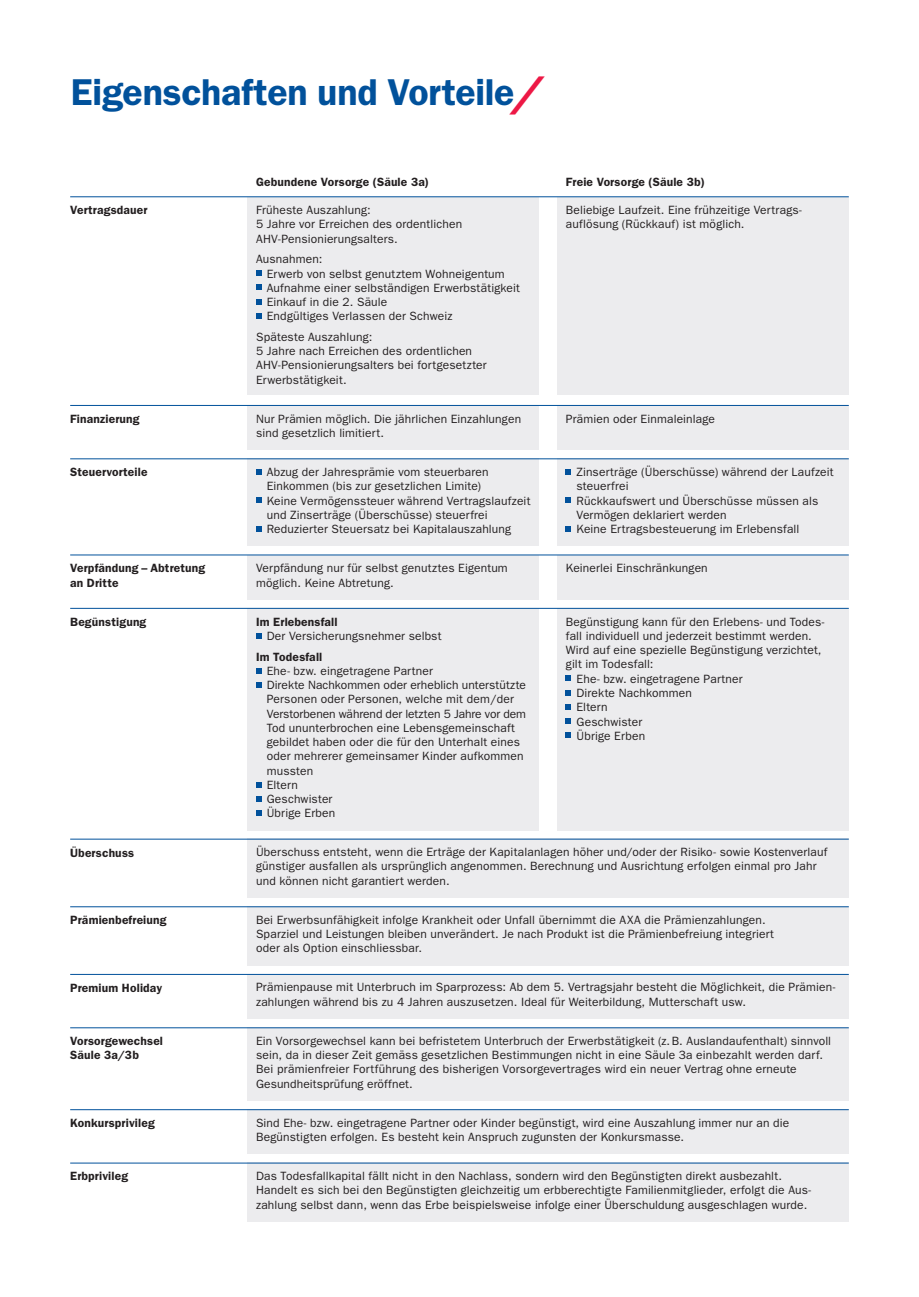
<style>
.page{position:relative;width:919px;height:1297px;background:#fff}
.page>*{position:absolute;margin:0;border:0;box-sizing:border-box;transform-origin:0 0}
.t1{font:600 37.5px "ITC Franklin Gothic Std";letter-spacing:-.005em;color:#01519b}
.t2{font:12px/14.2px "ITC Franklin Gothic Std";letter-spacing:.01em;color:#231f20}
.t3{font:600 12px/14.2px "ITC Franklin Gothic Std";letter-spacing:.015em;color:#231f20}
.s1{font-family:"AXA Switch";font-weight:400;color:#ed1845}
</style>
<div class="page">
<div style="left:247px;top:906px;width:601px;height:59px;background:#ececee"></div>
<div style="left:557px;top:197px;width:291px;height:197px;background:#ececee"></div>
<div style="left:557px;top:405px;width:291px;height:45px;background:#ececee"></div>
<div style="left:557px;top:459px;width:291px;height:87px;background:#ececee"></div>
<div style="left:557px;top:555px;width:291px;height:45px;background:#ececee"></div>
<div style="left:557px;top:608px;width:291px;height:222px;background:#ececee"></div>
<div style="left:247px;top:197px;width:292px;height:197px;background:#ececee"></div>
<div style="left:247px;top:405px;width:292px;height:45px;background:#ececee"></div>
<div style="left:247px;top:459px;width:292px;height:87px;background:#ececee"></div>
<div style="left:247px;top:555px;width:292px;height:45px;background:#ececee"></div>
<div style="left:247px;top:608px;width:292px;height:222px;background:#ececee"></div>
<div style="left:247px;top:1109px;width:601px;height:45px;background:#ececee"></div>
<div style="left:247px;top:1028px;width:601px;height:73px;background:#ececee"></div>
<div style="left:247px;top:1163px;width:601px;height:59px;background:#ececee"></div>
<div style="left:247px;top:974px;width:601px;height:45px;background:#ececee"></div>
<div style="left:247px;top:839px;width:601px;height:59px;background:#ececee"></div>
<hr style="left:70px;top:196px;width:778px;height:1px;background:#01519b">
<hr style="left:70px;top:405px;width:778px;height:1px;background:#01519b">
<hr style="left:70px;top:458px;width:778px;height:1px;background:#01519b">
<hr style="left:70px;top:555px;width:778px;height:1px;background:#01519b">
<hr style="left:70px;top:608px;width:778px;height:1px;background:#01519b">
<hr style="left:70px;top:839px;width:778px;height:1px;background:#01519b">
<hr style="left:70px;top:906px;width:778px;height:1px;background:#01519b">
<hr style="left:70px;top:974px;width:778px;height:1px;background:#01519b">
<hr style="left:70px;top:1027px;width:778px;height:1px;background:#01519b">
<hr style="left:70px;top:1109px;width:778px;height:1px;background:#01519b">
<hr style="left:70px;top:1163px;width:778px;height:1px;background:#01519b">
<svg style="left:256px;top:271px;width:5px;height:5px"></svg>
<svg style="left:256px;top:285px;width:5px;height:5px"></svg>
<svg style="left:256px;top:299px;width:5px;height:5px"></svg>
<svg style="left:256px;top:313px;width:5px;height:5px"></svg>
<svg style="left:256px;top:469px;width:5px;height:5px"></svg>
<svg style="left:256px;top:498px;width:5px;height:5px"></svg>
<svg style="left:256px;top:526px;width:5px;height:5px"></svg>
<svg style="left:256px;top:633px;width:5px;height:5px"></svg>
<svg style="left:256px;top:668px;width:5px;height:5px"></svg>
<svg style="left:256px;top:682px;width:5px;height:5px"></svg>
<svg style="left:256px;top:782px;width:5px;height:5px"></svg>
<svg style="left:256px;top:796px;width:5px;height:5px"></svg>
<svg style="left:256px;top:810px;width:5px;height:6px"></svg>
<svg style="left:566px;top:469px;width:5px;height:5px"></svg>
<svg style="left:566px;top:498px;width:5px;height:5px"></svg>
<svg style="left:566px;top:526px;width:5px;height:5px"></svg>
<svg style="left:566px;top:676px;width:5px;height:5px"></svg>
<svg style="left:566px;top:690px;width:5px;height:5px"></svg>
<svg style="left:566px;top:704px;width:5px;height:5px"></svg>
<svg style="left:566px;top:719px;width:5px;height:5px"></svg>
<svg style="left:566px;top:733px;width:5px;height:5px"></svg>
<h1 class="t1" style="left:71px;top:70px;width:475px">Eigenschaften und Vorteile<span class="s1">/</span></h1>
<p class="t3" style="left:70px;top:203px;width:79px">Vertragsdauer</p>
<p class="t3" style="left:70px;top:412px;width:71px">Finanzierung</p>
<p class="t3" style="left:70px;top:465px;width:79px">Steuervorteile</p>
<p class="t3" style="left:70px;top:561px;width:137px">Verpfändung – Abtretung an Dritte</p>
<p class="t3" style="left:70px;top:614px;width:78px">Begünstigung</p>
<p class="t3" style="left:256px;top:174px;width:174px">Gebundene Vorsorge (Säule 3a)</p>
<p class="t2" style="left:256px;top:203px;width:207px">Früheste Auszahlung:<br>5 Jahre vor Erreichen des ordentlichen<br>AHV-Pensionierungsalters.</p>
<p class="t2" style="left:267px;top:252px;width:255px;text-indent:-11px">Ausnahmen:<br>Erwerb von selbst genutztem Wohneigentum<br>Aufnahme einer selbständigen Erwerbstätigkeit<br>Einkauf in die 2. Säule<br>Endgültiges Verlassen der Schweiz</p>
<p class="t2" style="left:256px;top:330px;width:232px">Späteste Auszahlung:<br>5 Jahre nach Erreichen des ordentlichen<br>AHV-Pensionierungsalters bei fortgesetzter<br>Erwerbstätigkeit.</p>
<p class="t2" style="left:256px;top:412px;width:266px">Nur Prämien möglich. Die jährlichen Einzahlungen sind gesetzlich limitiert.</p>
<p class="t2" style="left:267px;top:465px;width:265px">Abzug der Jahresprämie vom steuerbaren Einkommen (bis zur gesetzlichen Limite)<br>Keine Vermögenssteuer während Vertragslaufzeit und Zinserträge (Überschüsse) steuerfrei Reduzierter Steuersatz bei Kapitalauszahlung</p>
<p class="t2" style="left:256px;top:561px;width:253px">Verpfändung nur für selbst genutztes Eigentum möglich. Keine Abtretung.</p>
<p class="t3" style="left:256px;top:614px;width:83px">Im Erlebensfall</p>
<p class="t2" style="left:267px;top:629px;width:176px">Der Versicherungsnehmer selbst</p>
<p class="t3" style="left:256px;top:649px;width:68px">Im Todesfall</p>
<p class="t2" style="left:267px;top:664px;width:261px">Ehe- bzw. eingetragene Partner<br>Direkte Nachkommen oder erheblich unterstützte<br>Personen oder Personen, welche mit dem/der<br>Verstorbenen während der letzten 5 Jahre vor dem<br>Tod ununterbrochen eine Lebensgemeinschaft gebildet haben oder die für den Unterhalt eines oder mehrerer gemeinsamer Kinder aufkommen mussten<br>Eltern<br>Geschwister<br>Übrige Erben</p>
<p class="t3" style="left:566px;top:174px;width:140px">Freie Vorsorge (Säule 3b)</p>
<p class="t2" style="left:566px;top:203px;width:237px">Beliebige Laufzeit. Eine frühzeitige Vertrags&shy;auflösung (Rückkauf) ist möglich.</p>
<p class="t2" style="left:566px;top:412px;width:151px">Prämien oder Einmaleinlage</p>
<p class="t2" style="left:576px;top:465px;width:259px">Zinserträge (Überschüsse) während der Laufzeit steuerfrei<br>Rückkaufswert und Überschüsse müssen als Vermögen deklariert werden<br>Keine Ertragsbesteuerung im Erlebensfall</p>
<p class="t2" style="left:566px;top:561px;width:143px">Keinerlei Einschränkungen</p>
<p class="t2" style="left:566px;top:615px;width:260px">Begünstigung kann für den Erlebens- und Todes-</p>
<p class="t2" style="left:566px;top:629px;width:247px">fall individuell und jederzeit bestimmt werden.</p>
<p class="t2" style="left:566px;top:643px;width:257px">Wird auf eine spezielle Begünstigung verzichtet,</p>
<p class="t2" style="left:566px;top:657px;width:89px">gilt im Todesfall:</p>
<p class="t2" style="left:576px;top:672px;width:168px">Ehe- bzw. eingetragene Partner</p>
<p class="t2" style="left:576px;top:686px;width:117px">Direkte Nachkommen</p>
<p class="t2" style="left:576px;top:700px;width:33px">Eltern</p>
<p class="t2" style="left:576px;top:714px;width:67px">Geschwister</p>
<p class="t2" style="left:576px;top:729px;width:70px">Übrige Erben</p>
<p class="t3" style="left:70px;top:845px;width:66px">Überschuss</p>
<p class="t3" style="left:70px;top:913px;width:98px">Prämienbefreiung</p>
<p class="t3" style="left:70px;top:980px;width:93px">Premium Holiday</p>
<p class="t3" style="left:70px;top:1034px;width:94px">Vorsorgewechsel<br>Säule 3a/3b</p>
<p class="t3" style="left:70px;top:1116px;width:86px">Konkursprivileg</p>
<p class="t3" style="left:70px;top:1169px;width:59px">Erbprivileg</p>
<p class="t2" style="left:256px;top:845px;width:573px">Überschuss entsteht, wenn die Erträge der Kapitalanlagen höher und/oder der Risiko- sowie Kostenverlauf günstiger ausfallen als ursprünglich angenommen. Berechnung und Ausrichtung erfolgen einmal pro Jahr und können nicht garantiert werden.</p>
<p class="t2" style="left:256px;top:913px;width:519px">Bei Erwerbsunfähigkeit infolge Krankheit oder Unfall übernimmt die AXA die Prämienzahlungen.<br>Sparziel und Leistungen bleiben unverändert. Je nach Produkt ist die Prämienbefreiung integriert oder als Option einschliessbar.</p>
<p class="t2" style="left:256px;top:980px;width:581px">Prämienpause mit Unterbruch im Sparprozess: Ab dem 5. Vertragsjahr besteht die Möglichkeit, die Prämien&shy;zahlungen während bis zu 4 Jahren auszusetzen. Ideal für Weiterbildung, Mutterschaft usw.</p>
<p class="t2" style="left:256px;top:1034px;width:576px">Ein Vorsorgewechsel kann bei befristetem Unterbruch der Erwerbstätigkeit (z.B. Auslandaufenthalt) sinnvoll sein, da in dieser Zeit gemäss gesetzlichen Bestimmungen nicht in eine Säule 3a einbezahlt werden darf.<br>Bei prämienfreier Fortführung des bisherigen Vorsorgevertrages wird ein neuer Vertrag ohne erneute Gesundheitsprüfung eröffnet.</p>
<p class="t2" style="left:256px;top:1115px;width:534px">Sind Ehe- bzw. eingetragene Partner oder Kinder begünstigt, wird eine Auszahlung immer nur an die<br>Begünstigten erfolgen. Es besteht kein Anspruch zugunsten der Konkursmasse.</p>
<p class="t2" style="left:256px;top:1169px;width:556px">Das Todesfallkapital fällt nicht in den Nachlass, sondern wird den Begünstigten direkt ausbezahlt.<br>Handelt es sich bei den Begünstigten gleichzeitig um erbberechtigte Familienmitglieder, erfolgt die Aus&shy;zahlung selbst dann, wenn das Erbe beispielsweise infolge einer Überschuldung ausgeschlagen wurde.</p>
</div>
